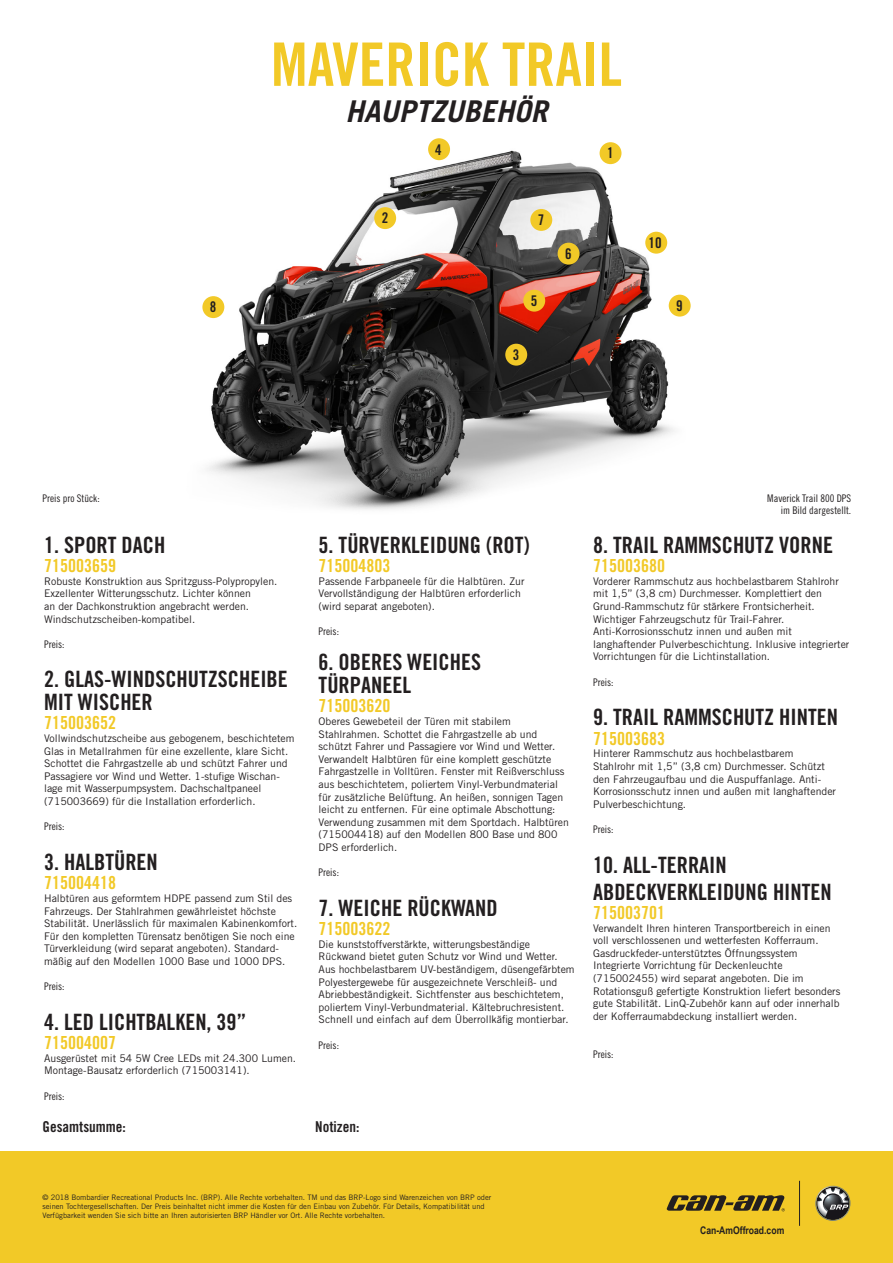
<style>
.page{position:relative;width:893px;height:1263px;background:#fff}
.page>*{position:absolute;margin:0;border:0;box-sizing:border-box;transform-origin:0 0}
.t1{font:60px "Trade Gothic LT Std Bd Cn 20";color:#f2c927}
.t2{font:italic 700 30px "Trade Gothic LT Std";color:#231f20}
.t3{font:22.5px/22.5px "Trade Gothic LT Std Bd Cn 20";color:#231f20}
.t4{font:18px "Trade Gothic LT Std Bd Cn 20";color:#f2c927}
.t5{font:15px "Trade Gothic LT Std Bd Cn 20";color:#231f20}
.t6{font:14.7px "Trade Gothic LT Std Bd Cn 20";color:#231f20}
.t7{font:10.5px/12.6px "Trade Gothic LT Std";color:#231f20}
.t8{font:10.5px/12.6px "Trade Gothic LT Std Cn 18";color:#231f20;text-align:right}
.t9{font:700 10.5px "Arial Narrow";color:#231f20}
.t10{font:7.5px/9px "Trade Gothic LT Std";color:#231f20}
</style>
<div class="page">
<img style="left:202px;top:138px;width:489px;height:372px">
<div style="left:0;top:1151px;width:893px;height:112px;background:#f2c927"></div>
<hr style="left:799px;top:1181px;width:1px;height:45px;background:#231f20">
<svg style="left:815px;top:1185px;width:36px;height:36px"></svg>
<svg style="left:667px;top:1195px;width:118px;height:16px"></svg>
<div style="left:600px;top:142px;width:21px;height:22px;background:#f2c927;border-radius:50%"></div>
<div style="left:374px;top:207px;width:22px;height:22px;background:#f2c927;border-radius:50%"></div>
<div style="left:505px;top:344px;width:22px;height:22px;background:#f2c927;border-radius:50%"></div>
<div style="left:523px;top:290px;width:22px;height:22px;background:#f2c927;border-radius:50%"></div>
<div style="left:558px;top:243px;width:22px;height:22px;background:#f2c927;border-radius:50%"></div>
<div style="left:530px;top:209px;width:22px;height:22px;background:#f2c927;border-radius:50%"></div>
<div style="left:202px;top:296px;width:22px;height:22px;background:#f2c927;border-radius:50%"></div>
<div style="left:669px;top:295px;width:22px;height:22px;background:#f2c927;border-radius:50%"></div>
<div style="left:645px;top:232px;width:22px;height:22px;background:#f2c927;border-radius:50%"></div>
<div style="left:428px;top:138px;width:22px;height:22px;background:#f2c927;border-radius:50%"></div>
<p class="t1" style="left:271px;top:28px;width:352px">MAVERICK TRAIL</p>
<p class="t2" style="left:346px;top:93px;width:203px">HAUPTZUBEHÖR</p>
<p class="t6" style="left:607px;top:144px;width:8px">1</p>
<p class="t6" style="left:435px;top:140px;width:8px">4</p>
<p class="t6" style="left:382px;top:209px;width:8px">2</p>
<p class="t6" style="left:538px;top:211px;width:8px">7</p>
<p class="t6" style="left:565px;top:245px;width:8px">6</p>
<p class="t6" style="left:648px;top:234px;width:15px">10</p>
<p class="t6" style="left:531px;top:292px;width:8px">5</p>
<p class="t6" style="left:210px;top:298px;width:8px">8</p>
<p class="t6" style="left:676px;top:297px;width:8px">9</p>
<p class="t6" style="left:513px;top:346px;width:8px">3</p>
<p class="t8" style="left:43px;top:491px;width:59px">Preis pro Stück:</p>
<p class="t8" style="left:767px;top:491px;width:85px">Maverick Trail 800 DPS im Bild dargestellt.</p>
<p class="t3" style="left:44px;top:533px;width:123px">1. SPORT DACH</p>
<p class="t4" style="left:44px;top:555px;width:73px">715003659</p>
<p class="t7" style="left:44px;top:575px;width:235px">Robuste Konstruktion aus Spritzguss-Polypropylen.</p>
<p class="t7" style="left:44px;top:587px;width:208px">Exzellenter Witterungsschutz. Lichter können an der Dachkonstruktion angebracht werden.<br>Windschutzscheiben-kompatibel.</p>
<p class="t8" style="left:44px;top:638px;width:22px">Preis:</p>
<p class="t3" style="left:44px;top:668px;width:245px">2. GLAS-WINDSCHUTZSCHEIBE<br>MIT WISCHER</p>
<p class="t4" style="left:44px;top:712px;width:73px">715003652</p>
<p class="t7" style="left:44px;top:732px;width:252px">Vollwindschutzscheibe aus gebogenem, beschichtetem<br>Glas in Metallrahmen für eine exzellente, klare Sicht.</p>
<p class="t7" style="left:44px;top:757px;width:245px">Schottet die Fahrgastzelle ab und schützt Fahrer und Passagiere vor Wind und Wetter. 1-stufige Wischan&shy;lage mit Wasserpumpsystem. Dachschaltpaneel (715003669) für die Installation erforderlich.</p>
<p class="t8" style="left:44px;top:820px;width:22px">Preis:</p>
<p class="t3" style="left:44px;top:850px;width:115px">3. HALBTÜREN</p>
<p class="t4" style="left:44px;top:872px;width:73px">715004418</p>
<p class="t7" style="left:44px;top:892px;width:255px">Halbtüren aus geformtem HDPE passend zum Stil des<br>Fahrzeugs. Der Stahlrahmen gewährleistet höchste<br>Stabilität. Unerlässlich für maximalen Kabinenkomfort.</p>
<p class="t7" style="left:44px;top:929px;width:252px">Für den kompletten Türensatz benötigen Sie noch eine<br>Türverkleidung (wird separat angeboten). Standard&shy;mäßig auf den Modellen 1000 Base und 1000 DPS.</p>
<p class="t8" style="left:44px;top:980px;width:22px">Preis:</p>
<p class="t3" style="left:44px;top:1010px;width:204px">4. LED LICHTBALKEN, 39”</p>
<p class="t4" style="left:44px;top:1032px;width:73px">715004007</p>
<p class="t7" style="left:44px;top:1052px;width:253px">Ausgerüstet mit 54 5W Cree LEDs mit 24.300 Lumen.<br>Montage-Bausatz erforderlich (715003141).</p>
<p class="t8" style="left:44px;top:1089px;width:22px">Preis:</p>
<p class="t3" style="left:319px;top:533px;width:213px">5. TÜRVERKLEIDUNG (ROT)</p>
<p class="t4" style="left:319px;top:555px;width:73px">715004803</p>
<p class="t7" style="left:319px;top:575px;width:207px">Passende Farbpaneele für die Halbtüren. Zur<br>Vervollständigung der Halbtüren erforderlich (wird separat angeboten).</p>
<p class="t8" style="left:319px;top:625px;width:22px">Preis:</p>
<p class="t3" style="left:319px;top:651px;width:164px">6. OBERES WEICHES<br>TÜRPANEEL</p>
<p class="t4" style="left:319px;top:695px;width:73px">715003620</p>
<p class="t7" style="left:319px;top:715px;width:252px">Oberes Gewebeteil der Türen mit stabilem Stahlrahmen. Schottet die Fahrgastzelle ab und schützt Fahrer und Passagiere vor Wind und Wetter.<br>Verwandelt Halbtüren für eine komplett geschützte Fahrgastzelle in Volltüren. Fenster mit Reißverschluss aus beschichtetem, poliertem Vinyl-Verbundmaterial für zusätzliche Belüftung. An heißen, sonnigen Tagen leicht zu entfernen. Für eine optimale Abschottung:<br>Verwendung zusammen mit dem Sportdach. Halbtüren (715004418) auf den Modellen 800 Base und 800<br>DPS erforderlich.</p>
<p class="t8" style="left:319px;top:866px;width:22px">Preis:</p>
<p class="t3" style="left:319px;top:896px;width:181px">7. WEICHE RÜCKWAND</p>
<p class="t4" style="left:319px;top:918px;width:73px">715003622</p>
<p class="t7" style="left:319px;top:938px;width:241px">Die kunststoffverstärkte, witterungsbeständige<br>Rückwand bietet guten Schutz vor Wind und Wetter.</p>
<p class="t7" style="left:319px;top:963px;width:258px">Aus hochbelastbarem UV-beständigem, düsengefärbtem Polyestergewebe für ausgezeichnete Verschleiß- und Abriebbeständigkeit. Sichtfenster aus beschichtetem, poliertem Vinyl-Verbundmaterial. Kältebruchresistent.</p>
<p class="t7" style="left:319px;top:1013px;width:251px">Schnell und einfach auf dem Überrollkäfig montierbar.</p>
<p class="t8" style="left:319px;top:1038px;width:22px">Preis:</p>
<p class="t5" style="left:43px;top:1117px;width:85px">Gesamtsumme:</p>
<p class="t5" style="left:315px;top:1117px;width:46px">Notizen:</p>
<p class="t3" style="left:593px;top:533px;width:241px">8. TRAIL RAMMSCHUTZ VORNE</p>
<p class="t4" style="left:593px;top:555px;width:73px">715003680</p>
<p class="t7" style="left:593px;top:575px;width:247px">Vorderer Rammschutz aus hochbelastbarem Stahlrohr mit 1,5” (3,8 cm) Durchmesser. Komplettiert den Grund-Rammschutz für stärkere Frontsicherheit.<br>Wichtiger Fahrzeugschutz für Trail-Fahrer.</p>
<p class="t7" style="left:593px;top:625px;width:258px">Anti-Korrosionsschutz innen und außen mit langhaftender Pulverbeschichtung. Inklusive integrierter<br>Vorrichtungen für die Lichtinstallation.</p>
<p class="t8" style="left:593px;top:675px;width:22px">Preis:</p>
<p class="t3" style="left:593px;top:706px;width:246px">9. TRAIL RAMMSCHUTZ HINTEN</p>
<p class="t4" style="left:593px;top:727px;width:73px">715003683</p>
<p class="t7" style="left:593px;top:747px;width:244px">Hinterer Rammschutz aus hochbelastbarem Stahlrohr mit 1,5” (3,8 cm) Durchmesser. Schützt den Fahrzeugaufbau und die Auspuffanlage. Anti-Korrosionsschutz innen und außen mit langhaftender Pulverbeschichtung.</p>
<p class="t8" style="left:593px;top:823px;width:22px">Preis:</p>
<p class="t3" style="left:593px;top:851px;width:240px;line-height:27px">10. ALL-TERRAIN<br>ABDECKVERKLEIDUNG HINTEN</p>
<p class="t4" style="left:593px;top:902px;width:73px">715003701</p>
<p class="t7" style="left:593px;top:921px;width:239px">Verwandelt Ihren hinteren Transportbereich in einen voll verschlossenen und wetterfesten Kofferraum.<br>Gasdruckfeder-unterstütztes Öffnungssystem</p>
<p class="t7" style="left:593px;top:959px;width:249px">Integrierte Vorrichtung für Deckenleuchte (715002455) wird separat angeboten. Die im Rotationsguß gefertigte Konstruktion liefert besonders gute Stabilität. LinQ-Zubehör kann auf oder innerhalb der Kofferraumabdeckung installiert werden.</p>
<p class="t8" style="left:593px;top:1047px;width:22px">Preis:</p>
<p class="t10" style="left:43px;top:1192px;width:450px">© 2018 Bombardier Recreational Products Inc. (BRP). Alle Rechte vorbehalten. TM und das BRP-Logo sind Warenzeichen von BRP oder seinen Tochtergesellschaften. Der Preis beinhaltet nicht immer die Kosten für den Einbau von Zubehör. Für Details, Kompatibilität und<br>Verfügbarkeit wenden Sie sich bitte an Ihren autorisierten BRP Händler vor Ort. Alle Rechte vorbehalten.</p>
<p class="t9" style="left:700px;top:1222px;width:86px">Can-AmOffroad.com</p>
</div>
